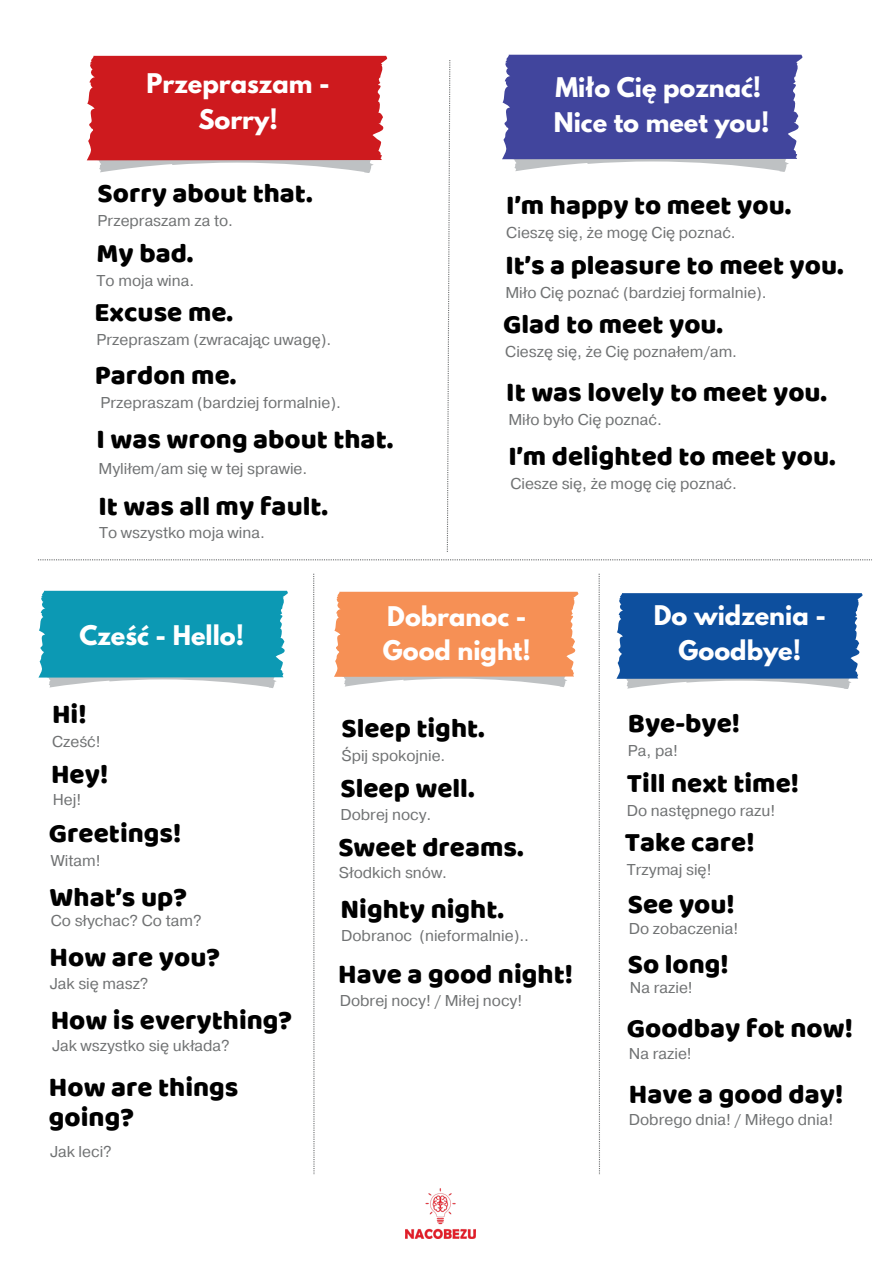
<style>
.page{position:relative;width:894px;height:1264px;background:#fff}
.page>*{position:absolute;margin:0;border:0;box-sizing:border-box;transform-origin:0 0}
.t1{font:27.6px/59.4px "Baloo Paaji";color:#000}
.t2{font:700 24px/34.8px "League Spartan";color:#fff}
.t3{font:15.6px "Pragmatica";color:#707273}
</style>
<div class="page">
<svg style="left:38px;top:559px;width:832px;height:1px"></svg>
<svg style="left:446px;top:60px;width:4px;height:492px"></svg>
<svg style="left:313px;top:573px;width:1px;height:601px"></svg>
<svg style="left:38px;top:591px;width:250px;height:97px;background:#2ba4bc"></svg>
<img style="left:405px;top:1188px;width:70px;height:49px">
<svg style="left:502px;top:55px;width:301px;height:117px;background:#595ca8"></svg>
<svg style="left:334px;top:591px;width:245px;height:96px;background:#f49d6b"></svg>
<svg style="left:616px;top:593px;width:247px;height:95px;background:#2a63a8"></svg>
<svg style="left:87px;top:56px;width:301px;height:117px;background:#d2373b"></svg>
<svg style="left:598px;top:573px;width:2px;height:601px"></svg>
<h2 class="t2" style="left:146px;top:65px;width:185px;line-height:36px;text-align:center">Przepraszam -<br>Sorry!</h2>
<h1 class="t1" style="left:94px;top:163px;width:219px">Sorry about that.<br>My bad.<br>Excuse me.</h1>
<p class="t3" style="left:98px;top:209px;width:137px">Przepraszam za to.</p>
<p class="t3" style="left:97px;top:268px;width:99px">To moja wina.</p>
<p class="t3" style="left:96px;top:327px;width:236px">Przepraszam (zwracając uwagę).</p>
<h1 class="t1" style="left:95px;top:345px;width:143px">Pardon me.</h1>
<p class="t3" style="left:100px;top:391px;width:242px">Przepraszam (bardziej formalnie).</p>
<h1 class="t1" style="left:96px;top:408px;width:298px">I was wrong about that.</h1>
<p class="t3" style="left:98px;top:456px;width:210px">Myliłem/am się w tej sprawie.</p>
<h1 class="t1" style="left:98px;top:475px;width:231px">It was all my fault.</h1>
<p class="t3" style="left:99px;top:521px;width:167px">To wszystko moja wina.</p>
<h2 class="t2" style="left:553px;top:70px;width:217px">Miło Cię poznać!<br>Nice to meet you!</h2>
<h1 class="t1" style="left:503px;top:175px;width:342px">I’m happy to meet you.<br>It’s a pleasure to meet you.<br>Glad to meet you.</h1>
<p class="t3" style="left:506px;top:221px;width:231px">Cieszę się, że mogę Cię poznać.</p>
<p class="t3" style="left:505px;top:281px;width:263px">Miło Cię poznać (bardziej formalnie).</p>
<p class="t3" style="left:505px;top:340px;width:233px">Cieszę się, że Cię poznałem/am.</p>
<h1 class="t1" style="left:506px;top:361px;width:322px">It was lovely to meet you.</h1>
<p class="t3" style="left:508px;top:407px;width:155px">Miło było Cię poznać.</p>
<h1 class="t1" style="left:508px;top:426px;width:329px">I’m delighted to meet you.</h1>
<p class="t3" style="left:510px;top:471px;width:228px">Ciesze się, że mogę cię poznać.</p>
<h2 class="t2" style="left:79px;top:617px;width:166px">Cześć - Hello!</h2>
<h1 class="t1" style="left:49px;top:684px;width:134px">Hi!<br>Hey!<br>Greetings!</h1>
<p class="t3" style="left:52px;top:730px;width:50px">Cześć!</p>
<p class="t3" style="left:53px;top:788px;width:30px">Hej!</p>
<p class="t3" style="left:51px;top:848px;width:51px">Witam!</p>
<h1 class="t1" style="left:50px;top:867px;width:139px">What’s up?</h1>
<p class="t3" style="left:51px;top:908px;width:152px">Co słychac? Co tam?</p>
<h1 class="t1" style="left:50px;top:927px;width:172px">How are you?</h1>
<p class="t3" style="left:50px;top:972px;width:100px">Jak się masz?</p>
<h1 class="t1" style="left:51px;top:989px;width:243px">How is everything?</h1>
<p class="t3" style="left:52px;top:1033px;width:179px">Jak wszystko się układa?</p>
<h1 class="t1" style="left:49px;top:1071px;width:191px;line-height:30.3px">How are things going?</h1>
<p class="t3" style="left:50px;top:1139px;width:63px">Jak leci?</p>
<h2 class="t2" style="left:383px;top:598px;width:149px">Dobranoc -<br>Good night!</h2>
<h1 class="t1" style="left:338px;top:697px;width:187px">Sleep tight.<br>Sleep well.<br>Sweet dreams.</h1>
<p class="t3" style="left:341px;top:743px;width:105px">Śpij spokojnie.</p>
<p class="t3" style="left:340px;top:803px;width:92px">Dobrej nocy.</p>
<p class="t3" style="left:339px;top:861px;width:110px">Słodkich snów.</p>
<h1 class="t1" style="left:340px;top:878px;width:165px">Nighty night.</h1>
<p class="t3" style="left:341px;top:924px;width:189px">Dobranoc (nieformalnie)..</p>
<h1 class="t1" style="left:338px;top:944px;width:236px">Have a good night!</h1>
<p class="t3" style="left:340px;top:988px;width:184px">Dobrej nocy! / Miłej nocy!</p>
<h2 class="t2" style="left:653px;top:598px;width:173px;text-align:center">Do widzenia -<br>Goodbye!</h2>
<h1 class="t1" style="left:624px;top:693px;width:176px">Bye-bye!<br>Till next time!<br>Take care!</h1>
<p class="t3" style="left:627px;top:738px;width:51px">Pa, pa!</p>
<p class="t3" style="left:626px;top:798px;width:150px">Do następnego razu!</p>
<p class="t3" style="left:626px;top:857px;width:86px">Trzymaj się!</p>
<h1 class="t1" style="left:627px;top:874px;width:108px">See you!</h1>
<p class="t3" style="left:628px;top:916px;width:111px">Do zobaczenia!</p>
<h1 class="t1" style="left:627px;top:933px;width:102px">So long!</h1>
<p class="t3" style="left:629px;top:975px;width:64px">Na razie!</p>
<h1 class="t1" style="left:626px;top:997px;width:227px">Goodbay fot now!</h1>
<p class="t3" style="left:628px;top:1041px;width:64px">Na razie!</p>
<h1 class="t1" style="left:628px;top:1063px;width:216px">Have a good day!</h1>
<p class="t3" style="left:628px;top:1108px;width:206px">Dobrego dnia! / Miłego dnia!</p>
</div>
